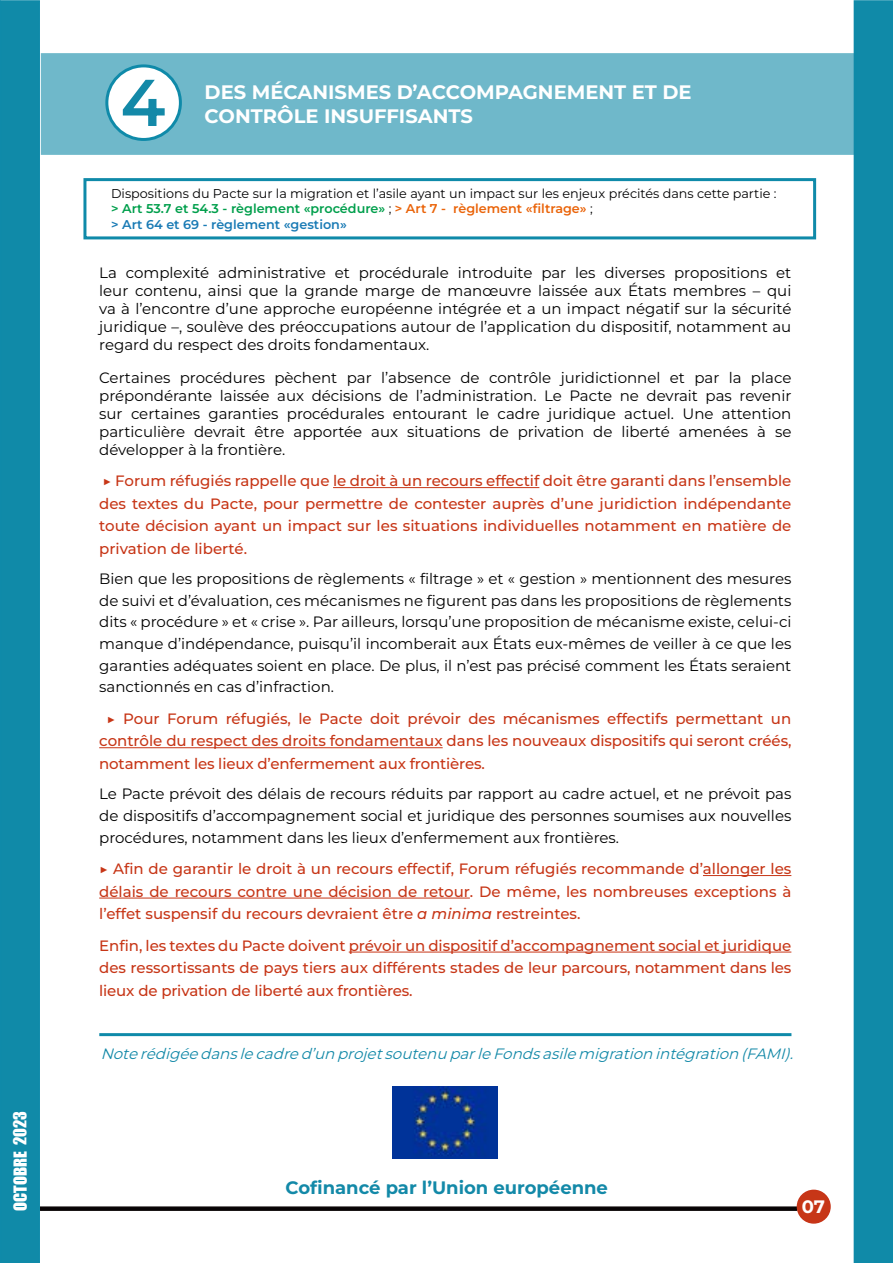
<style>
.page{position:relative;width:893px;height:1263px;background:#fff}
.page>*{position:absolute;margin:0;border:0;box-sizing:border-box;transform-origin:0 0}
.t1{font:600 66px "Montserrat";color:#1389a8}
.t2{font:700 19.5px/23.4px "Montserrat";color:#fff}
.t3{font:700 18px "Montserrat";color:#1389a8}
.t4{font:700 18px "Montserrat";color:#fff}
.t5{font:16.5px "Impact";letter-spacing:-.005em;color:#fff}
.t6{font:15px/18px "Montserrat";color:#000;text-align:justify}
.t7{font:500 15px/22.5px "Montserrat";letter-spacing:-.01em;color:#c73617;text-align:justify}
.t8{font:italic 15px "Montserrat";color:#1389a8}
.t9{font:12.75px/15.3px "Montserrat";color:#020203}
.s1{font-weight:600;color:#009f4c}
.s2{font-weight:600;color:#ea640a}
.s3{font-weight:600;color:#1a7bb5}
.s4{font-weight:400}
.s5{font-style:italic}
</style>
<div class="page">
<svg style="left:40px;top:1206px;width:757px;height:5px;background:#221e1e"></svg>
<div style="left:797px;top:1190px;width:33px;height:33px;background:#c73617;border-radius:50%"></div>
<div style="left:797px;top:1189px;width:34px;height:35px;border:2px solid #c73417;border-radius:50%"></div>
<div style="left:1px;top:1px;width:38px;height:1261px;background:#108aa8"></div>
<div style="left:0;top:0;width:40px;height:1263px;border:2px solid #0f8aa9"></div>
<svg style="left:0;top:0;width:1px;height:1263px"></svg>
<div style="left:854px;top:1px;width:39px;height:1261px;background:#108aa8"></div>
<div style="left:41px;top:53px;width:815px;height:102px;background:#6fb8ca"></div>
<div style="left:107px;top:66px;width:73px;height:73px;background:#fff;border-radius:50%"></div>
<div style="left:105px;top:64px;width:77px;height:77px;border:3px solid #0f8aa9;border-radius:50%"></div>
<div style="left:83px;top:178px;width:733px;height:61px;border:3px solid #0f8aa9"></div>
<hr style="left:333px;top:487px;width:206px;height:1px;background:#c73617">
<hr style="left:99px;top:747px;width:344px;height:1px;background:#c73617">
<hr style="left:703px;top:875px;width:88px;height:1px;background:#c73617">
<hr style="left:99px;top:898px;width:371px;height:1px;background:#c73617">
<hr style="left:349px;top:952px;width:442px;height:1px;background:#c73617">
<img style="left:392px;top:1086px;width:106px;height:73px">
<div style="left:99px;top:1033px;width:692px;height:3px;border:2px solid #0f8aa9"></div>
<p class="t5" style="left:7px;top:1211px;width:101px;rotate:-90deg">OCTOBRE 2023</p>
<h1 class="t1" style="left:121px;top:59px;width:46px">4</h1>
<h2 class="t2" style="left:205px;top:80px;width:489px">DES MÉCANISMES D’ACCOMPAGNEMENT ET DE<br>CONTRÔLE INSUFFISANTS</h2>
<p class="t9" style="left:111px;top:185px;width:667px">Dispositions du Pacte sur la migration et l’asile ayant un impact sur les enjeux précités dans cette partie : <span class="s1">&gt; Art 53.7 et 54.3 - règlement «procédure»</span> ; <span class="s2">&gt; Art 7 - règlement «filtrage»</span> ;<br><span class="s3">&gt; Art 64 et 69 - règlement «gestion»</span></p>
<p class="t6" style="left:99px;top:263px;width:694px">La complexité administrative et procédurale introduite par les diverses propositions et leur contenu, ainsi que la grande marge de manœuvre laissée aux États membres – qui va à l’encontre d’une approche européenne intégrée et a un impact négatif sur la sécurité juridique –, soulève des préoccupations autour de l’application du dispositif, notamment au regard du respect des droits fondamentaux.</p>
<p class="t6" style="left:99px;top:368px;width:694px">Certaines procédures pèchent par l’absence de contrôle juridictionnel et par la place prépondérante laissée aux décisions de l’administration. Le Pacte ne devrait pas revenir sur certaines garanties procédurales entourant le cadre juridique actuel. Une attention particulière devrait être apportée aux situations de privation de liberté amenées à se développer à la frontière.</p>
<p class="t7" style="left:99px;top:469px;width:694px"><span class="s4">▶</span> Forum réfugiés rappelle que le droit à un recours effectif doit être garanti dans l’ensemble des textes du Pacte, pour permettre de contester auprès d’une juridiction indépendante toute décision ayant un impact sur les situations individuelles notamment en matière de privation de liberté.</p>
<p class="t6" style="left:99px;top:568px;width:694px;line-height:21.6px">Bien que les propositions de règlements « filtrage » et « gestion » mentionnent des mesures de suivi et d’évaluation, ces mécanismes ne figurent pas dans les propositions de règlements dits « procédure » et « crise ». Par ailleurs, lorsqu’une proposition de mécanisme existe, celui-ci manque d’indépendance, puisqu’il incomberait aux États eux-mêmes de veiller à ce que les garanties adéquates soient en place. De plus, il n’est pas précisé comment les États seraient sanctionnés en cas d’infraction.</p>
<p class="t7" style="left:99px;top:707px;width:694px;text-indent:7px"><span class="s4">▶</span> Pour Forum réfugiés, le Pacte doit prévoir des mécanismes effectifs permettant un contrôle du respect des droits fondamentaux dans les nouveaux dispositifs qui seront créés, notamment les lieux d’enfermement aux frontières.</p>
<p class="t6" style="left:99px;top:783px;width:694px;line-height:21.6px">Le Pacte prévoit des délais de recours réduits par rapport au cadre actuel, et ne prévoit pas de dispositifs d’accompagnement social et juridique des personnes soumises aux nouvelles procédures, notamment dans les lieux d’enfermement aux frontières.</p>
<p class="t7" style="left:99px;top:857px;width:694px"><span class="s4">▶</span> Afin de garantir le droit à un recours effectif, Forum réfugiés recommande d’allonger les délais de recours contre une décision de retour. De même, les nombreuses exceptions à l’effet suspensif du recours devraient être <span class="s5">a minima</span> restreintes.</p>
<p class="t7" style="left:99px;top:933px;width:694px">Enfin, les textes du Pacte doivent prévoir un dispositif d’accompagnement social et juridique des ressortissants de pays tiers aux différents stades de leur parcours, notamment dans les lieux de privation de liberté aux frontières.</p>
<p class="t8" style="left:101px;top:1043px;width:699px">Noterédigéedanslecadred’un projetsoutenu parleFondsasilemigration intégration (FAMI).</p>
<p class="t3" style="left:285px;top:1175px;width:324px">Cofinancé par l’Union européenne</p>
<p class="t4" style="left:802px;top:1194px;width:25px">07</p>
</div>
